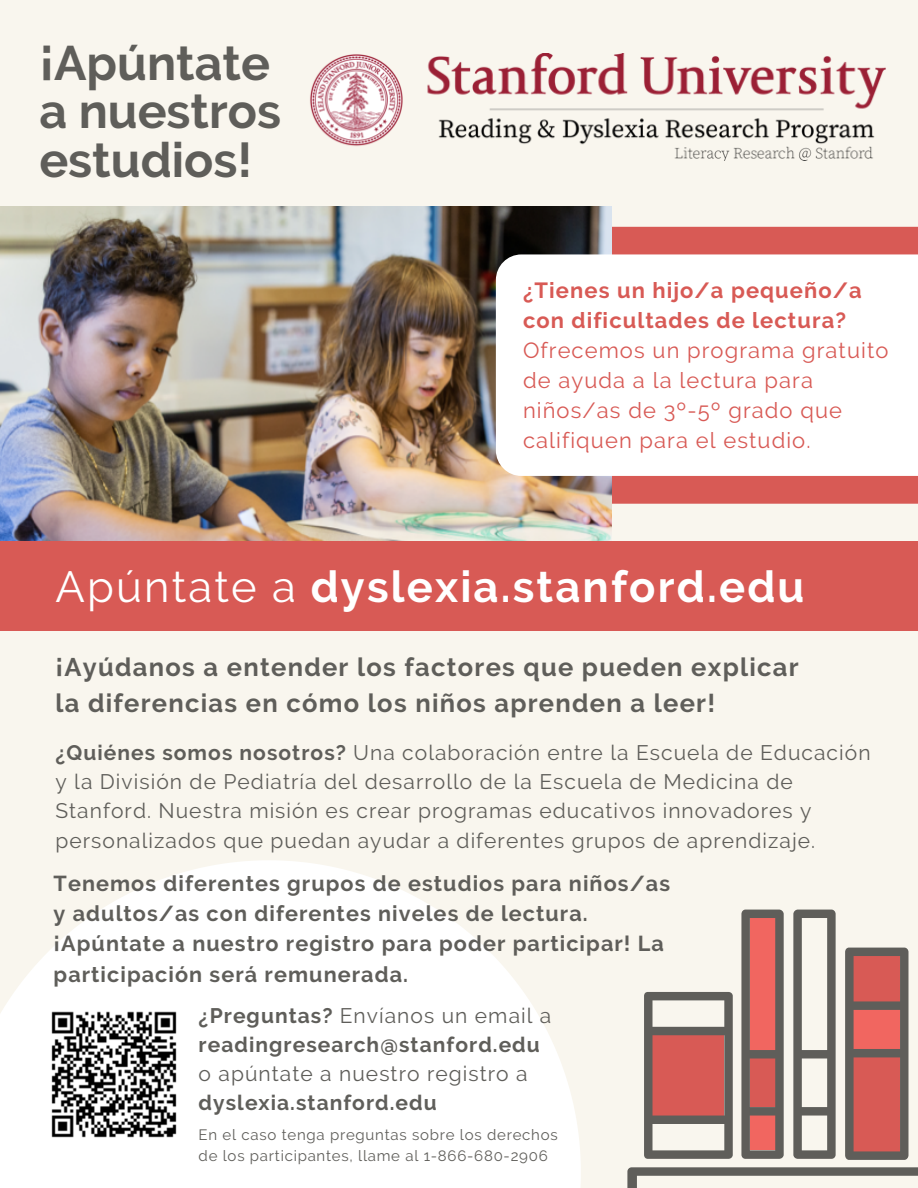
<style>
.page{position:relative;width:918px;height:1188px;background:#f9f6ee}
.page>*{position:absolute;margin:0;border:0;box-sizing:border-box;transform-origin:0 0}
.t1{font:700 48.3px/48.4px "Raleway";color:#5f5e5a}
.t2{font:700 43.5px "Raleway";letter-spacing:.05em;color:#fff}
.t3{font:700 25.5px/36px "Raleway";letter-spacing:.05em;color:#5f5e5a}
.t4{font:21.9px/30px "Raleway";letter-spacing:.05em;color:#d85a55}
.t5{font:700 21.6px/30.3px "Raleway";letter-spacing:.05em;color:#5f5e5a}
.t6{font:21px/29.2px "Raleway";letter-spacing:.05em;color:#5f5e5a}
.t7{font:700 21px "Raleway";letter-spacing:.05em;color:#5f5e5a}
.t8{font:15px/21.3px "Raleway";letter-spacing:.05em;color:#5f5e5a}
.s1{font-weight:700}
.s2{font-weight:400}
</style>
<div class="page">
<svg style="left:628px;top:910px;width:290px;height:278px"></svg>
<img style="left:310px;top:53px;width:576px;height:107px">
<div style="left:612px;top:227px;width:306px;height:277px;background:#d85a55"></div>
<img style="left:0;top:207px;width:612px;height:335px">
<div style="left:496px;top:254px;width:422px;height:222px;background:#fff"></div>
<div style="left:0;top:542px;width:918px;height:89px;background:#d85a55"></div>
<svg style="left:0;top:860px;width:581px;height:328px;fill:#fff"></svg>
<img style="left:47px;top:1009px;width:135px;height:133px">
<p class="t1" style="left:39px;top:38px;width:243px">¡Apúntate a nuestros estudios!</p>
<p class="t4" style="left:523px;top:276px;width:367px"><span class="s1">¿Tienes un hijo/a pequeño/a con dificultades de lectura?<br></span>Ofrecemos un programa gratuito de ayuda a la lectura para niños/as de 3º-5º grado que califiquen para el estudio.</p>
<p class="t2" style="left:56px;top:561px;width:750px"><span class="s2">Apúntate a</span> dyslexia.stanford.edu</p>
<p class="t3" style="left:55px;top:649px;width:745px">¡Ayúdanos a entender los factores que pueden explicar la diferencias en cómo los niños aprenden a leer!</p>
<p class="t6" style="left:55px;top:738px;width:817px"><span class="s1">¿Quiénes somos nosotros?</span> Una colaboración entre la Escuela de Educación y la División de Pediatría del desarrollo de la Escuela de Medicina de Stanford. Nuestra misión es crear programas educativos innovadores y personalizados que puedan ayudar a diferentes grupos de aprendizaje.</p>
<p class="t5" style="left:54px;top:868px;width:618px">Tenemos diferentes grupos de estudios para niños/as y adultos/as con diferentes niveles de lectura. ¡Apúntate a nuestro registro para poder participar! La participación será remunerada.</p>
<p class="t6" style="left:199px;top:1001px;width:354px"><span class="s1">¿Preguntas?</span> Envíanos un email a <span class="s1">readingresearch@stanford.edu </span>o apúntate a nuestro registro a</p>
<p class="t7" style="left:199px;top:1091px;width:240px">dyslexia.stanford.edu</p>
<p class="t8" style="left:199px;top:1124px;width:361px">En el caso tenga preguntas sobre los derechos de los participantes, llame al 1-866-680-2906</p>
</div>
